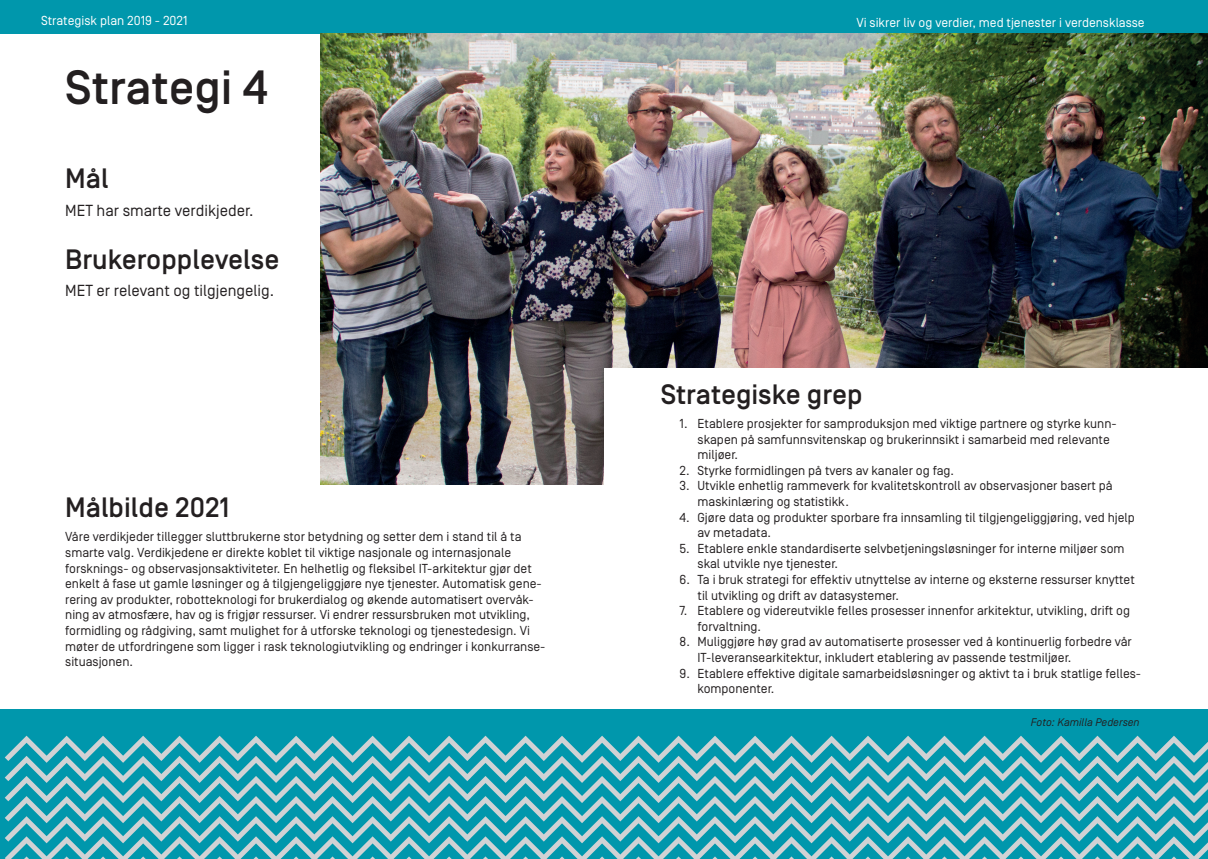
<style>
.page{position:relative;width:1208px;height:859px;background:#fff}
.page>*{position:absolute;margin:0;border:0;box-sizing:border-box;transform-origin:0 0}
.t1{font:500 48px "Simplon Norm";color:#231f20}
.t2{font:500 28px "Simplon Norm";color:#231f20}
.t3{font:16px "Simplon Norm";color:#231f20}
.t4{font:13px/15.6px "Simplon Norm";color:#231f20}
.t5{font:13px "Simplon Norm";color:#fff}
.t6{font:italic 11px "Simplon Norm";color:#231f20}
</style>
<div class="page">
<div style="left:0;top:709px;width:1208px;height:150px;background:#0097ac"></div>
<svg style="left:5px;top:736px;width:1203px;height:123px"></svg>
<div style="left:0;top:0;width:1208px;height:33px;background:#0097ac"></div>
<img style="left:320px;top:33px;width:888px;height:452px">
<div style="left:604px;top:369px;width:604px;height:324px;background:#fff"></div>
<p class="t5" style="left:41px;top:14px;width:148px">Strategisk plan 2019 - 2021</p>
<p class="t5" style="left:856px;top:15px;width:290px">Vi sikrer liv og verdier, med tjenester i verdensklasse</p>
<h1 class="t1" style="left:65px;top:62px;width:204px">Strategi 4</h1>
<h2 class="t2" style="left:65px;top:164px;width:45px">Mål</h2>
<p class="t3" style="left:65px;top:202px;width:190px">MET har smarte verdikjeder.</p>
<h2 class="t2" style="left:65px;top:244px;width:216px">Brukeropplevelse</h2>
<p class="t3" style="left:65px;top:282px;width:210px">MET er relevant og tilgjengelig.</p>
<h2 class="t2" style="left:65px;top:493px;width:166px">Målbilde 2021</h2>
<p class="t4" style="left:65px;top:529px;width:482px">Våre verdikjeder tillegger sluttbrukerne stor betydning og setter dem i stand til å ta smarte valg. Verdikjedene er direkte koblet til viktige nasjonale og internasjonale forsknings- og observasjonsaktiviteter. En helhetlig og fleksibel IT-arkitektur gjør det enkelt å fase ut gamle løsninger og å tilgjengeliggjøre nye tjenester. Automatisk gene&shy;rering av produkter, robotteknologi for brukerdialog og økende automatisert overvåk&shy;ning av atmosfære, hav og is frigjør ressurser. Vi endrer ressursbruken mot utvikling, formidling og rådgiving, samt mulighet for å utforske teknologi og tjenestedesign. Vi møter de utfordringene som ligger i rask teknologiutvikling og endringer i konkurranse&shy;situasjonen.</p>
<h2 class="t2" style="left:660px;top:379px;width:203px">Strategiske grep</h2>
<p class="t4" style="left:697px;top:416px;width:421px;text-indent:-18px">1. Etablere prosjekter for samproduksjon med viktige partnere og styrke kunn&shy;skapen på samfunnsvitenskap og brukerinnsikt i samarbeid med relevante miljøer.</p>
<p class="t4" style="left:679px;top:463px;width:276px">2. Styrke formidlingen på tvers av kanaler og fag.</p>
<p class="t4" style="left:697px;top:478px;width:416px;text-indent:-18px">3. Utvikle enhetlig rammeverk for kvalitetskontroll av observasjoner basert på maskinlæring og statistikk.</p>
<p class="t4" style="left:697px;top:510px;width:439px;text-indent:-18px">4. Gjøre data og produkter sporbare fra innsamling til tilgjengeliggjøring, ved hjelp av metadata.</p>
<p class="t4" style="left:697px;top:541px;width:428px;text-indent:-18px">5. Etablere enkle standardiserte selvbetjeningsløsninger for interne miljøer som skal utvikle nye tjenester.</p>
<p class="t4" style="left:697px;top:572px;width:439px;text-indent:-18px">6. Ta i bruk strategi for effektiv utnyttelse av interne og eksterne ressurser knyttet til utvikling og drift av datasystemer.</p>
<p class="t4" style="left:697px;top:603px;width:434px;text-indent:-18px">7. Etablere og videreutvikle felles prosesser innenfor arkitektur, utvikling, drift og forvaltning.</p>
<p class="t4" style="left:697px;top:634px;width:436px;text-indent:-18px">8. Muliggjøre høy grad av automatiserte prosesser ved å kontinuerlig forbedre vår<br>IT-leveransearkitektur, inkludert etablering av passende testmiljøer.</p>
<p class="t4" style="left:697px;top:666px;width:445px;text-indent:-18px">9. Etablere effektive digitale samarbeidsløsninger og aktivt ta i bruk statlige felles&shy;komponenter.</p>
<p class="t6" style="left:1030px;top:716px;width:110px">Foto: Kamilla Pedersen</p>
</div>
